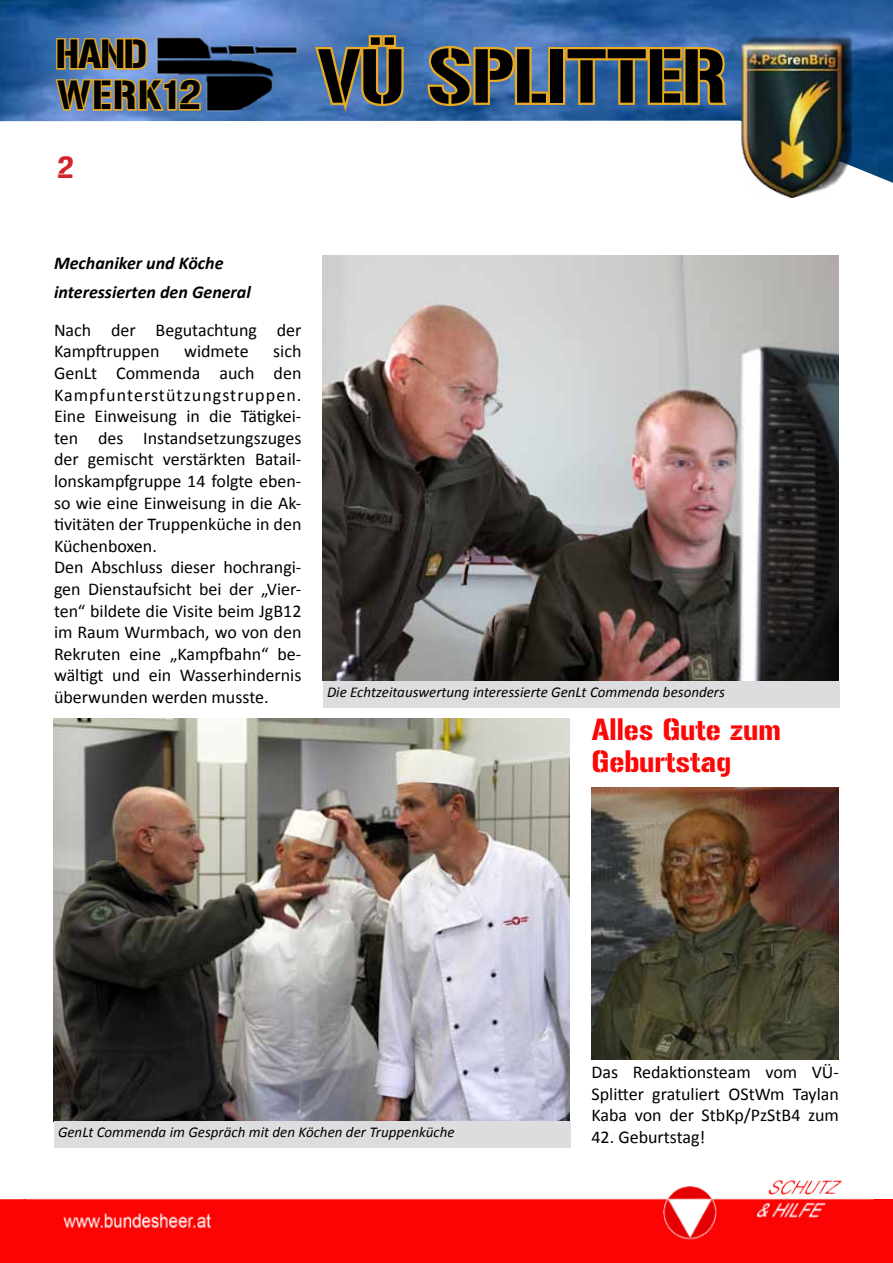
<style>
.page{position:relative;width:893px;height:1263px;background:#fff}
.page>*{position:absolute;margin:0;border:0;box-sizing:border-box;transform-origin:0 0}
.t1{font:67.5px "Gunplay";color:#000}
.t2{font:36px/41.1px "Gunplay";letter-spacing:.05em;color:#000}
.t3{font:27px/32.4px "Gunplay";color:#fc0606}
.t4{font:27px "Gunplay";color:#d2232a}
.t5{font:18px/21.6px "Calibri";color:#000}
.t6{font:italic 700 18px/29.7px "Calibri";color:#000}
.t7{font:italic 15px "Calibri";color:#000}
</style>
<div class="page">
<img style="left:0;top:0;width:893px;height:183px">
<svg style="left:312px;top:33px;width:94px;height:88px;background:#758386"></svg>
<svg style="left:425px;top:44px;width:125px;height:64px;background:#878b7f"></svg>
<div style="left:548px;top:47px;width:17px;height:58px;border:4px solid #e9aa23"></div>
<svg style="left:563px;top:45px;width:168px;height:62px;background:#7c8170"></svg>
<img style="left:203px;top:34px;width:96px;height:80px">
<svg style="left:54px;top:29px;width:149px;height:93px;background:#838681"></svg>
<img style="left:738px;top:34px;width:113px;height:164px">
<img style="left:24px;top:1179px;width:851px;height:20px">
<svg style="left:0;top:1199px;width:893px;height:64px;background:#fb0d0d"></svg>
<img style="left:323px;top:255px;width:516px;height:426px">
<div style="left:323px;top:681px;width:516px;height:27px;background:#dcddde"></div>
<img style="left:54px;top:719px;width:516px;height:402px">
<div style="left:54px;top:1121px;width:516px;height:27px;background:#dcddde"></div>
<img style="left:591px;top:788px;width:248px;height:272px">
<h2 class="t2" style="left:56px;top:34px;width:147px">HAND<br>WERK12</h2>
<h3 class="t4" style="left:57px;top:152px;width:18px">2</h3>
<h1 class="t1" style="left:318px;top:37px;width:409px">VÜ SPLITTER</h1>
<p class="t6" style="left:54px;top:248px;width:198px">Mechaniker und Köche interessierten den General</p>
<p class="t5" style="left:54px;top:319px;width:249px">Nach der Begutachtung der<br>Kampftruppen</p>
<p class="t5" style="left:54px;top:341px;width:249px;text-indent:219px">sich<br>GenLt Commenda auch den<br>Kampfunterstützungstruppen.<br>Eine Einweisung in die Tätigkei&shy;ten des Instandsetzungszuges der gemischt verstärkten Batail&shy;lonskampfgruppe 14 folgte eben&shy;so wie eine Einweisung in die Ak&shy;tivitäten der Truppenküche in den<br>Küchenboxen.<br>Den Abschluss dieser hochrangi&shy;gen Dienstaufsicht bei der „Vier&shy;ten“ bildete die Visite beim JgB12 im Raum Wurmbach, wo von den<br>Rekruten eine „Kampfbahn“ be&shy;wältigt und ein Wasserhindernis überwunden werden musste.</p>
<p class="t5" style="left:184px;top:341px;width:66px">widmete</p>
<p class="t7" style="left:327px;top:681px;width:399px">Die Echtzeitauswertung interessierte GenLt Commenda besonders</p>
<h3 class="t3" style="left:592px;top:713px;width:191px">Alles Gute zum<br>Geburtstag</h3>
<p class="t7" style="left:58px;top:1121px;width:398px">GenLt Commenda im Gespräch mit den Köchen der Truppenküche</p>
<p class="t5" style="left:591px;top:1061px;width:249px;text-align:justify">Das Redaktionsteam vom VÜ-Splitter gratuliert OStWm Taylan Kaba von der StbKp/PzStB4 zum</p>
<p class="t5" style="left:591px;top:1126px;width:116px">42. Geburtstag!</p>
</div>
